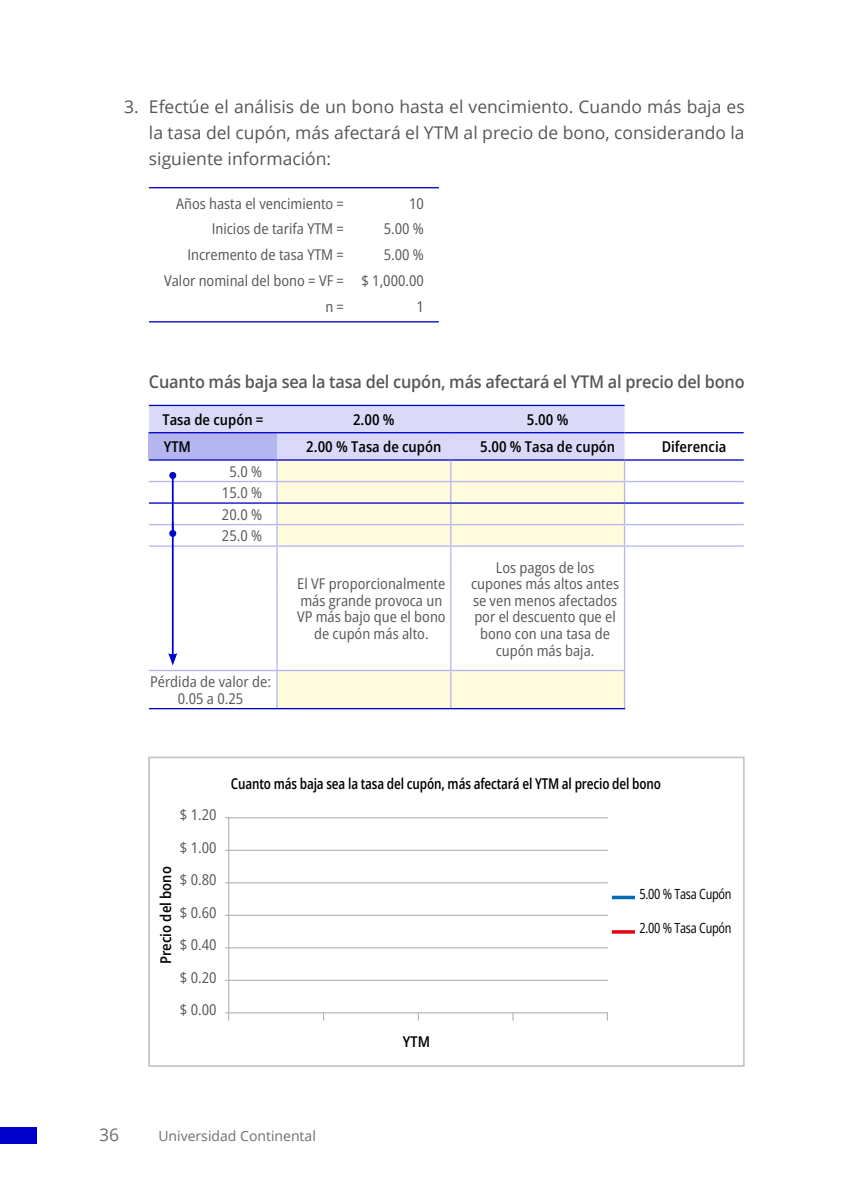
<style>
.page{position:relative;width:844px;height:1191px;background:#fff}
.page>*{position:absolute;margin:0;border:0;box-sizing:border-box;transform-origin:0 0}
.t1{font:17.5px/26.2px "Open Sans";color:#575756;text-align:justify}
.t2{font:600 17.5px "Open Sans";letter-spacing:-.01em;color:#575756;scale:.93 1}
.t3{font:17.5px "Open Sans";color:#706f6f}
.t4{font:semi-condensed 14.88px/16.6px "Open Sans";color:#575756;text-align:center}
.t5{font:600 semi-condensed 14.88px "Open Sans";color:#000}
.t6{font:600 semi-condensed 14.88px "Open Sans";color:#000;scale:.9 1}
.t7{font:semi-condensed 14px "Open Sans";letter-spacing:-.02em;color:#000;scale:.9 1}
.t8{font:14px "Open Sans";color:#706f6f}
</style>
<div class="page">
<div style="left:0;top:1126px;width:37px;height:17px;background:#0000cb"></div>
<hr style="left:149px;top:187px;width:200px;height:1px;background:#0000cb">
<hr style="left:349px;top:187px;width:90px;height:1px;background:#0000cb">
<hr style="left:149px;top:321px;width:200px;height:1px;background:#0000cb">
<hr style="left:349px;top:321px;width:90px;height:1px;background:#0000cb">
<div style="left:277px;top:671px;width:346px;height:37px;background:#fffbdc"></div>
<hr style="left:624px;top:432px;width:119px;height:1px;background:#0000cb">
<hr style="left:624px;top:459px;width:119px;height:2px;background:#0000cb">
<hr style="left:623px;top:461px;width:2px;height:20px;background:#b5b5f0">
<hr style="left:624px;top:481px;width:119px;height:1px;background:#b5b5f0">
<hr style="left:623px;top:482px;width:2px;height:20px;background:#b5b5f0">
<hr style="left:623px;top:504px;width:2px;height:20px;background:#b5b5f0">
<hr style="left:624px;top:524px;width:119px;height:1px;background:#b5b5f0">
<hr style="left:623px;top:525px;width:2px;height:20px;background:#b5b5f0">
<hr style="left:624px;top:545px;width:119px;height:2px;background:#b5b5f0">
<hr style="left:623px;top:547px;width:2px;height:20px;background:#b5b5f0">
<svg style="left:149px;top:405px;width:475px;height:184px"></svg>
<hr style="left:623px;top:567px;width:2px;height:22px;background:#b5b5f0">
<hr style="left:276px;top:589px;width:1px;height:81px;background:#b5b5f0">
<hr style="left:450px;top:589px;width:1px;height:81px;background:#b5b5f0">
<hr style="left:623px;top:589px;width:2px;height:81px;background:#b5b5f0">
<hr style="left:149px;top:670px;width:128px;height:1px;background:#b5b5f0">
<hr style="left:277px;top:670px;width:173px;height:1px;background:#b5b5f0">
<hr style="left:276px;top:671px;width:1px;height:37px;background:#b5b5f0">
<hr style="left:450px;top:670px;width:175px;height:1px;background:#b5b5f0">
<hr style="left:450px;top:671px;width:1px;height:37px;background:#b5b5f0">
<hr style="left:623px;top:671px;width:2px;height:37px;background:#b5b5f0">
<hr style="left:149px;top:708px;width:128px;height:1px;background:#0000cb">
<hr style="left:277px;top:708px;width:173px;height:1px;background:#0000cb">
<hr style="left:450px;top:708px;width:175px;height:1px;background:#0000cb">
<hr style="left:149px;top:502px;width:128px;height:2px;background:#0000cb">
<hr style="left:277px;top:502px;width:173px;height:2px;background:#0000cb">
<hr style="left:450px;top:502px;width:174px;height:2px;background:#0000cb">
<hr style="left:624px;top:502px;width:119px;height:2px;background:#0000cb">
<hr style="left:172px;top:475px;width:2px;height:58px;background:#0000cb">
<div style="left:169px;top:472px;width:7px;height:7px;background:#0000cb;border-radius:50%"></div>
<div style="left:169px;top:530px;width:7px;height:7px;background:#0000cb;border-radius:50%"></div>
<hr style="left:172px;top:522px;width:2px;height:134px;background:#0000cb">
<svg style="left:168px;top:653px;width:9px;height:12px"></svg>
<div style="left:148px;top:756px;width:596px;height:311px;border:2px solid #c6c6c6"></div>
<hr style="left:225px;top:817px;width:382px;height:1px;background:#b3b2b2">
<hr style="left:225px;top:849px;width:382px;height:2px;background:#b3b2b2">
<hr style="left:225px;top:882px;width:382px;height:1px;background:#b3b2b2">
<hr style="left:225px;top:914px;width:382px;height:2px;background:#b3b2b2">
<hr style="left:225px;top:947px;width:382px;height:1px;background:#b3b2b2">
<hr style="left:225px;top:979px;width:382px;height:2px;background:#b3b2b2">
<hr style="left:225px;top:1012px;width:382px;height:1px;background:#b3b2b2">
<hr style="left:228px;top:817px;width:1px;height:203px;background:#b3b2b2">
<svg style="left:417px;top:1012px;width:2px;height:8px"></svg>
<svg style="left:611px;top:895px;width:23px;height:4px"></svg>
<hr style="left:611px;top:930px;width:23px;height:3px;background:#e30613">
<p class="t1" style="left:149px;top:93px;width:597px;text-indent:-25px">3. Efectúe el análisis de un bono hasta el vencimiento. Cuando más baja es la tasa del cupón, más afectará el YTM al precio de bono, considerando la siguiente información:</p>
<p class="t4" style="left:176px;top:194px;width:169px">Años hasta el vencimiento =</p>
<p class="t4" style="left:409px;top:194px;width:16px">10</p>
<p class="t4" style="left:212px;top:220px;width:134px">Inicios de tarifa YTM =</p>
<p class="t4" style="left:383px;top:220px;width:42px">5.00 %</p>
<p class="t4" style="left:187px;top:246px;width:158px">Incremento de tasa YTM =</p>
<p class="t4" style="left:383px;top:246px;width:42px">5.00 %</p>
<p class="t4" style="left:164px;top:272px;width:261px">Valor nominal del bono = VF = $ 1,000.00</p>
<p class="t4" style="left:325px;top:298px;width:20px">n =</p>
<p class="t4" style="left:416px;top:298px;width:9px">1</p>
<p class="t2" style="left:149px;top:369px;width:642px">Cuanto más baja sea la tasa del cupón, más afectará el YTM al precio del bono</p>
<p class="t5" style="left:162px;top:409px;width:102px">Tasa de cupón =</p>
<p class="t5" style="left:353px;top:409px;width:43px">2.00 %</p>
<p class="t5" style="left:526px;top:409px;width:43px">5.00 %</p>
<p class="t5" style="left:164px;top:436px;width:29px">YTM</p>
<p class="t5" style="left:306px;top:436px;width:136px">2.00 % Tasa de cupón</p>
<p class="t5" style="left:480px;top:436px;width:136px">5.00 % Tasa de cupón</p>
<p class="t5" style="left:661px;top:436px;width:66px">Diferencia</p>
<p class="t4" style="left:222px;top:460px;width:42px;line-height:21.5px">5.0 %<br>15.0 %<br>20.0 %<br>25.0 %</p>
<p class="t4" style="left:297px;top:575px;width:150px">El VF proporcionalmente más grande provoca un<br>VP más bajo que el bono de cupón más alto.</p>
<p class="t4" style="left:471px;top:558px;width:149px">Los pagos de los cupones más altos antes se ven menos afectados por el descuento que el bono con una tasa de cupón más baja.</p>
<p class="t4" style="left:150px;top:673px;width:122px">Pérdida de valor de:<br>0.05 a 0.25</p>
<p class="t5" style="left:156px;top:964px;width:99px;rotate:-90deg">Precio del bono</p>
<p class="t4" style="left:180px;top:806px;width:38px">$ 1.20</p>
<p class="t4" style="left:180px;top:838px;width:38px">$ 1.00</p>
<p class="t4" style="left:180px;top:871px;width:38px">$ 0.80</p>
<p class="t4" style="left:180px;top:903px;width:38px">$ 0.60</p>
<p class="t4" style="left:180px;top:936px;width:38px">$ 0.40</p>
<p class="t4" style="left:180px;top:968px;width:38px">$ 0.20</p>
<p class="t4" style="left:180px;top:1001px;width:38px">$ 0.00</p>
<p class="t6" style="left:231px;top:773px;width:479px">Cuanto más baja sea la tasa del cupón, más afectará el YTM al precio del bono</p>
<p class="t5" style="left:403px;top:1031px;width:29px">YTM</p>
<p class="t7" style="left:639px;top:884px;width:104px">5.00 % Tasa Cupón</p>
<p class="t7" style="left:639px;top:918px;width:104px">2.00 % Tasa Cupón</p>
<p class="t3" style="left:99px;top:1123px;width:22px">36</p>
<p class="t8" style="left:158px;top:1126px;width:159px">Universidad Continental</p>
</div>
